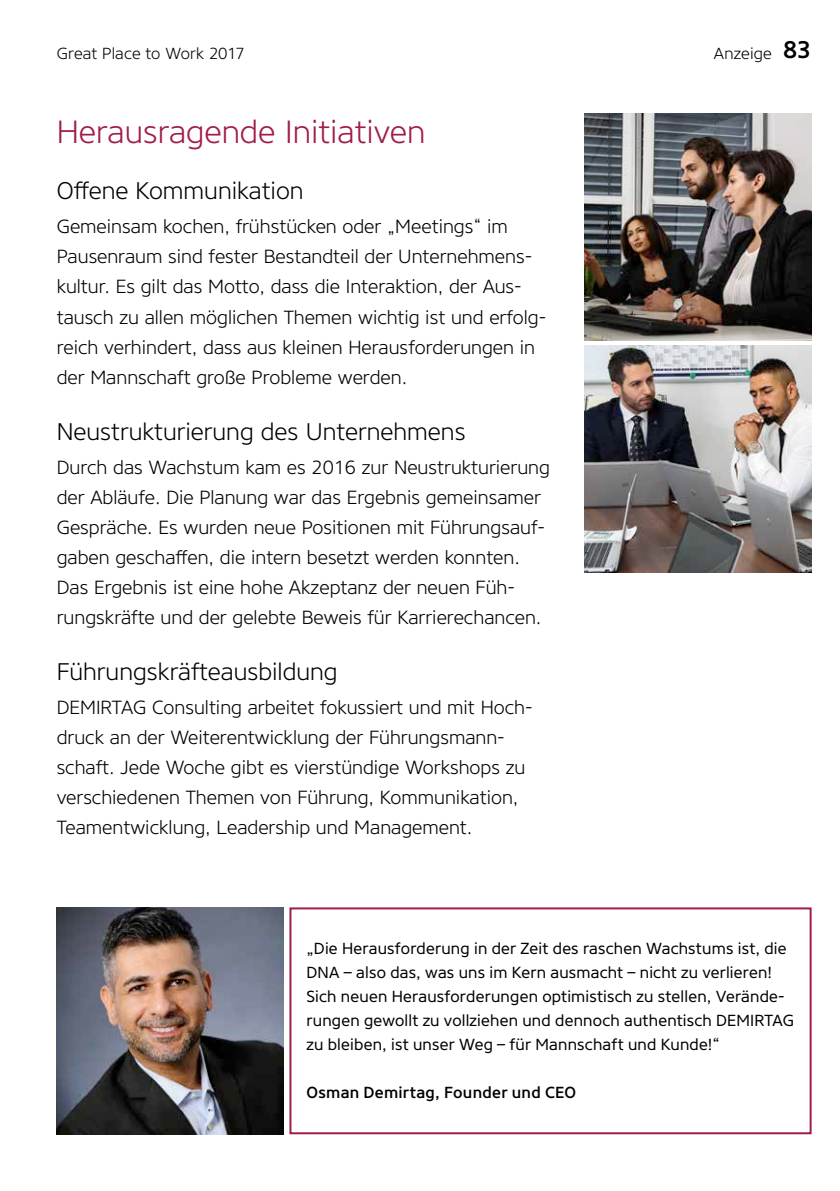
<style>
.page{position:relative;width:840px;height:1191px;background:#fff}
.page>*{position:absolute;margin:0;border:0;box-sizing:border-box;transform-origin:0 0}
._4_0_Zwischenübersch{font:300 32px "Core Sans N35";color:#a11c49}
._4_1-Zwischenuntersc{font:300 24px "Core Sans N35";color:#000}
._0_0-Fließtext_9_5pt{font:300 24px "Core Sans N35";color:#000}
._9_99_Seitenzahl_rec{font:500 24px "Core Sans N55";color:#000}
._0_0-Fließtext_9_5pt-2{font:300 19px/30px "Core Sans N35";color:#000}
._0_12-BU{font:16px/24px "Core Sans N45";letter-spacing:.015em;color:#000}
._9_9_Kopfzeile{font:300 16px "Core Sans N35";letter-spacing:.01em;color:#000}
._0_13_BU-Name{font:500 16px "Core Sans N55";letter-spacing:.015em;color:#000}
</style>
<div class="page">
<img style="left:584px;top:113px;width:227px;height:227px">
<img style="left:584px;top:346px;width:227px;height:227px">
<img style="left:57px;top:907px;width:226px;height:227px">
<div style="left:289px;top:907px;width:522px;height:227px;border:2px solid #a11c49"></div>
<p class="_9_9_Kopfzeile" style="left:57px;top:43px;width:189px">Great Place to Work 2017</p>
<p class="_9_9_Kopfzeile" style="left:713px;top:43px;width:59px">Anzeige</p>
<p class="_9_99_Seitenzahl_rec" style="left:782px;top:34px;width:29px">83</p>
<p class="_4_0_Zwischenübersch" style="left:57px;top:111px;width:370px">Herausragende Initiativen</p>
<p class="_4_1-Zwischenuntersc" style="left:57px;top:175px;width:248px">Offene Kommunikation</p>
<p class="_0_0-Fließtext_9_5pt-2" style="left:57px;top:212px;width:490px">Gemeinsam kochen, frühstücken oder „Meetings“ im Pausenraum sind fester Bestandteil der Unternehmens&shy;kultur. Es gilt das Motto, dass die Interaktion, der Aus&shy;tausch zu allen möglichen Themen wichtig ist und erfolg&shy;reich verhindert, dass aus kleinen Herausforderungen in der Mannschaft große Probleme werden.</p>
<p class="_4_1-Zwischenuntersc" style="left:57px;top:415px;width:410px">Neustrukturierung des Unternehmens</p>
<p class="_0_0-Fließtext_9_5pt-2" style="left:57px;top:452px;width:494px">Durch das Wachstum kam es 2016 zur Neustrukturierung der Abläufe. Die Planung war das Ergebnis gemeinsamer Gespräche. Es wurden neue Positionen mit Führungsauf&shy;gaben geschaffen, die intern besetzt werden konnten.<br>Das Ergebnis ist eine hohe Akzeptanz der neuen Füh&shy;rungskräfte und der gelebte Beweis für Karrierechancen.</p>
<p class="_0_0-Fließtext_9_5pt" style="left:57px;top:655px;width:282px">Führungskräfteausbildung</p>
<p class="_0_0-Fließtext_9_5pt-2" style="left:57px;top:692px;width:477px">DEMIRTAG Consulting arbeitet fokussiert und mit Hoch&shy;druck an der Weiterentwicklung der Führungsmann&shy;schaft. Jede Woche gibt es vierstündige Workshops zu verschiedenen Themen von Führung, Kommunikation, Teamentwicklung, Leadership und Management.</p>
<p class="_0_12-BU" style="left:306px;top:937px;width:489px">„Die Herausforderung in der Zeit des raschen Wachstums ist, die DNA – also das, was uns im Kern ausmacht – nicht zu verlieren!<br>Sich neuen Herausforderungen optimistisch zu stellen, Verände&shy;rungen gewollt zu vollziehen und dennoch authentisch DEMIRTAG zu bleiben, ist unser Weg – für Mannschaft und Kunde!“</p>
<p class="_0_13_BU-Name" style="left:306px;top:1082px;width:271px">Osman Demirtag, Founder und CEO</p>
</div>
